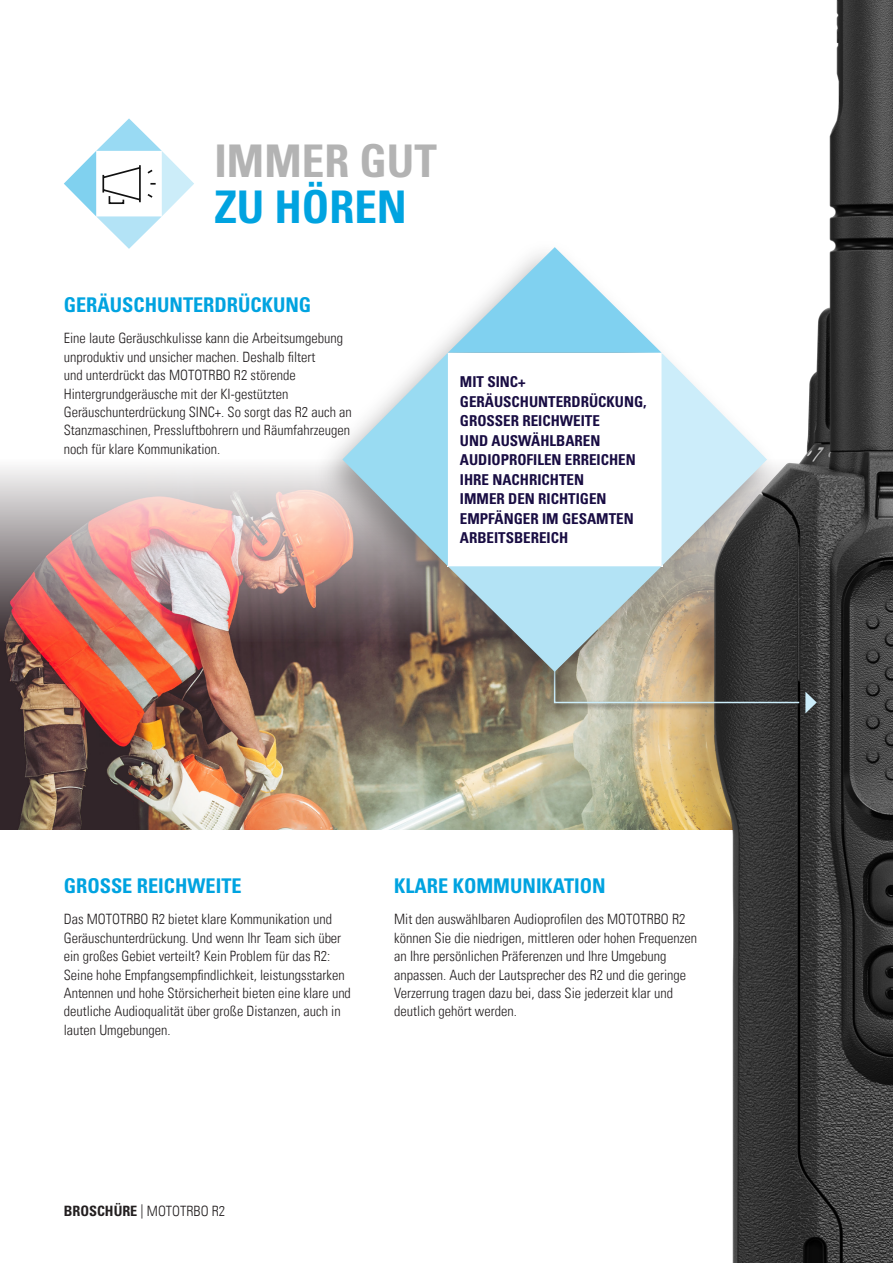
<style>
.page{position:relative;width:893px;height:1263px;background:#fff}
.page>*{position:absolute;margin:0;border:0;box-sizing:border-box;transform-origin:0 0}
.H1_-_CONTENT_HEADER{font:700 condensed 45px/46.5px "Univers LT Pro";color:#b3b3b3}
.H2_-_CONTENT_HEADER{font:700 condensed 20.25px "Univers LT Pro";color:#00a3e0}
.t1{font:700 condensed 15px/19.5px "Univers LT Pro";color:#190d43}
.COPY{font:300 condensed 14.25px/18.3px "Univers LT";color:#231f20}
.s1{color:#00a3e0}
.s2{font-family:"Univers LT Pro";font-weight:700}
</style>
<div class="page">
<img style="left:0;top:642px;width:675px;height:187px">
<svg style="left:64px;top:118px;width:130px;height:131px"></svg>
<img style="left:0;top:467px;width:311px;height:175px">
<img style="left:675px;top:0;width:218px;height:1263px">
<div style="left:311px;top:238px;width:469px;height:469px;background:#231f20;opacity:.4"></div>
<svg style="left:342px;top:247px;width:475px;height:466px"></svg>
<p class="H1_-_CONTENT_HEADER" style="left:214px;top:137px;width:224px">IMMER GUT<br><span class="s1">ZU HÖREN</span></p>
<p class="H2_-_CONTENT_HEADER" style="left:64px;top:293px;width:249px">GERÄUSCHUNTERDRÜCKUNG</p>
<p class="COPY" style="left:64px;top:329px;width:290px">Eine laute Geräuschkulisse kann die Arbeitsumgebung unproduktiv und unsicher machen. Deshalb filtert<br>und unterdrückt das MOTOTRBO R2 störende Hintergrundgeräusche mit der KI-gestützten Geräuschunterdrückung SINC+. So sorgt das R2 auch an Stanzmaschinen, Pressluftbohrern und Räumfahrzeugen noch für klare Kommunikation.</p>
<p class="t1" style="left:460px;top:372px;width:188px">MIT SINC+<br>GERÄUSCHUNTERDRÜCKUNG,<br>GROSSER REICHWEITE<br>UND AUSWÄHLBAREN<br>AUDIOPROFILEN ERREICHEN<br>IHRE NACHRICHTEN<br>IMMER DEN RICHTIGEN<br>EMPFÄNGER IM GESAMTEN<br>ARBEITSBEREICH</p>
<p class="H2_-_CONTENT_HEADER" style="left:64px;top:874px;width:179px">GROSSE REICHWEITE</p>
<p class="COPY" style="left:64px;top:910px;width:289px">Das MOTOTRBO R2 bietet klare Kommunikation und Geräuschunterdrückung. Und wenn Ihr Team sich über ein großes Gebiet verteilt? Kein Problem für das R2:<br>Seine hohe Empfangsempfindlichkeit, leistungsstarken Antennen und hohe Störsicherheit bieten eine klare und deutliche Audioqualität über große Distanzen, auch in lauten Umgebungen.</p>
<p class="H2_-_CONTENT_HEADER" style="left:394px;top:874px;width:213px">KLARE KOMMUNIKATION</p>
<p class="COPY" style="left:394px;top:910px;width:304px">Mit den auswählbaren Audioprofilen des MOTOTRBO R2 können Sie die niedrigen, mittleren oder hohen Frequenzen an Ihre persönlichen Präferenzen und Ihre Umgebung anpassen. Auch der Lautsprecher des R2 und die geringe Verzerrung tragen dazu bei, dass Sie jederzeit klar und deutlich gehört werden.</p>
<p class="COPY" style="left:64px;top:1202px;width:163px"><span class="s2">BROSCHÜRE</span> | MOTOTRBO R2</p>
</div>
